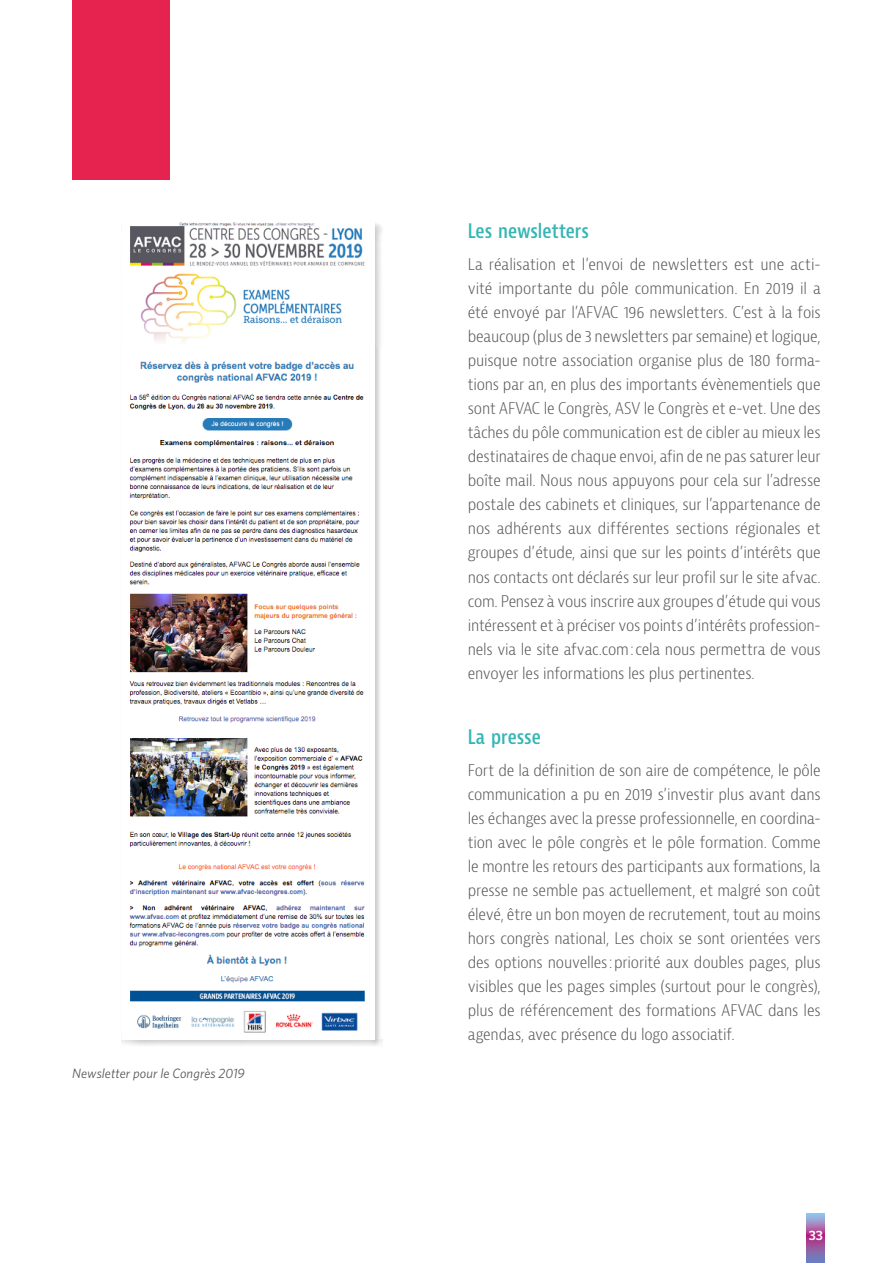
<style>
.page{position:relative;width:893px;height:1263px;background:#fff}
.page>*{position:absolute;margin:0;border:0;box-sizing:border-box;transform-origin:0 0}
.t1{font:600 condensed 19.5px "Bernina Sans";letter-spacing:-.005em;color:#35b6b4}
.t2{font:300 condensed 15.75px/24px "Bernina Sans";letter-spacing:-.01em;color:#575756;text-align:justify}
.t3{font:italic 13.5px "Whitney";letter-spacing:.005em;color:#575756}
.t4{font:600 13.5px "Whitney";color:#fff}
</style>
<div class="page">
<svg style="left:807px;top:1213px;width:18px;height:50px"></svg>
<div style="left:72px;top:0;width:98px;height:179px;background:#e6224f"></div>
<div style="left:121px;top:221px;width:262px;height:826px;background:#000;opacity:.2"></div>
<img style="left:123px;top:222px;width:252px;height:818px">
<p class="t3" style="left:72px;top:1065px;width:174px">Newsletter pour le Congrès 2019</p>
<p class="t1" style="left:468px;top:219px;width:123px">Les newsletters</p>
<p class="t2" style="left:468px;top:253px;width:354px">La réalisation et l’envoi de newsletters est une acti&shy;vité importante du pôle communication. En 2019 il a été envoyé par l’AFVAC 196 newsletters. C’est à la fois beaucoup (plus de 3 newsletters par semaine) et logique, puisque notre association organise plus de 180 forma&shy;tions par an, en plus des importants évènementiels que sont AFVAC le Congrès, ASV le Congrès et e-vet. Une des tâches du pôle communication est de cibler au mieux les destinataires de chaque envoi, afin de ne pas saturer leur boîte mail. Nous nous appuyons pour cela sur l’adresse postale des cabinets et cliniques, sur l’appartenance de nos adhérents aux différentes sections régionales et groupes d’étude, ainsi que sur les points d’intérêts que nos contacts ont déclarés sur leur profil sur le site afvac. com. Pensez à vous inscrire aux groupes d’étude qui vous intéressent et à préciser vos points d’intérêts profession&shy;nels via le site afvac.com:cela nous permettra de vous envoyer les informations les plus pertinentes.</p>
<p class="t1" style="left:468px;top:724px;width:75px">La presse</p>
<p class="t2" style="left:468px;top:759px;width:354px">Fort de la définition de son aire de compétence, le pôle communication a pu en 2019 s’investir plus avant dans les échanges avec la presse professionnelle, en coordina&shy;tion avec le pôle congrès et le pôle formation. Comme le montre les retours des participants aux formations, la presse ne semble pas actuellement, et malgré son coût élevé, être un bon moyen de recrutement, tout au moins hors congrès national, Les choix se sont orientées vers des options nouvelles:priorité aux doubles pages, plus visibles que les pages simples (surtout pour le congrès), plus de référencement des formations AFVAC dans les agendas, avec présence du logo associatif.</p>
<p class="t4" style="left:809px;top:1227px;width:16px">33</p>
</div>
